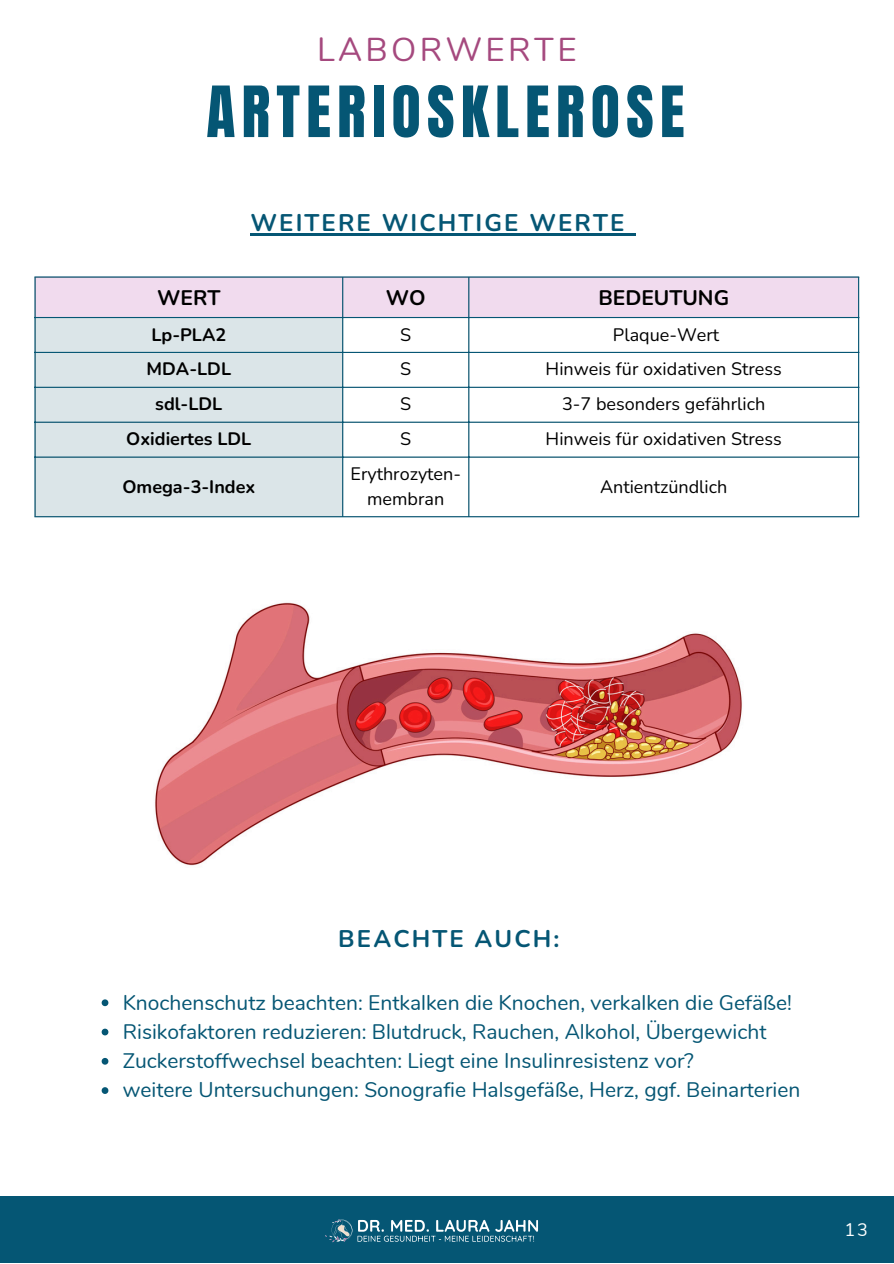
<style>
.page{position:relative;width:894px;height:1264px;background:#fff}
.page>*{position:absolute;margin:0;border:0;box-sizing:border-box;transform-origin:0 0}
.t1{font:60px "Anton";letter-spacing:.1em;color:#055674}
.t2{font:33px "Nunito";letter-spacing:.1em;color:#a5497e}
.t3{font:700 24px "Nunito";letter-spacing:.09em;color:#055674}
.t4{font:21px "Nunito";color:#055674}
.t5{font:700 21px "Nunito";color:#000}
.t6{font:18px/24.8px "Nunito";color:#000;text-align:center}
.t7{font:700 18px "Nunito";color:#000}
.t8{font:18px "Nunito";color:#fff}
</style>
<div class="page">
<div style="left:0;top:1196px;width:893px;height:67px;background:#055674"></div>
<svg style="left:325px;top:1219px;width:213px;height:23px"></svg>
<div style="left:36px;top:277px;width:821px;height:40px;background:#f1dbee"></div>
<div style="left:36px;top:318px;width:306px;height:198px;background:#dbe5e8"></div>
<hr style="left:34px;top:277px;width:2px;height:239px;background:#055674">
<hr style="left:342px;top:277px;width:1px;height:239px;background:#055674">
<hr style="left:468px;top:277px;width:1px;height:239px;background:#055674">
<hr style="left:857px;top:277px;width:1px;height:239px;background:#055674">
<hr style="left:34px;top:276px;width:824px;height:1px;background:#055674">
<hr style="left:34px;top:317px;width:824px;height:1px;background:#055674">
<hr style="left:34px;top:352px;width:824px;height:1px;background:#055674">
<hr style="left:34px;top:387px;width:824px;height:1px;background:#055674">
<hr style="left:34px;top:421px;width:824px;height:2px;background:#055674">
<hr style="left:34px;top:456px;width:824px;height:1px;background:#055674">
<hr style="left:34px;top:516px;width:824px;height:1px;background:#055674">
<img style="left:155px;top:602px;width:587px;height:264px">
<hr style="left:250px;top:233px;width:376px;height:2px;background:#055674">
<svg style="left:626px;top:233px;width:9px;height:2px"></svg>
<svg style="left:102px;top:999px;width:6px;height:7px"></svg>
<svg style="left:102px;top:1028px;width:6px;height:7px"></svg>
<svg style="left:102px;top:1058px;width:6px;height:6px"></svg>
<svg style="left:102px;top:1087px;width:6px;height:6px"></svg>
<p class="t2" style="left:317px;top:27px;width:261px">LABORWERTE</p>
<p class="t1" style="left:206px;top:69px;width:479px">ARTERIOSKLEROSE</p>
<p class="t3" style="left:250px;top:206px;width:375px">WEITERE WICHTIGE WERTE</p>
<h1 class="t5" style="left:157px;top:283px;width:65px">WERT</h1>
<h2 class="t5" style="left:386px;top:283px;width:41px">WO</h2>
<p class="t5" style="left:598px;top:283px;width:132px">BEDEUTUNG</p>
<p class="t7" style="left:151px;top:322px;width:76px">Lp-PLA2</p>
<p class="t6" style="left:400px;top:322px;width:13px">S</p>
<p class="t6" style="left:612px;top:322px;width:108px">Plaque-Wert</p>
<p class="t7" style="left:146px;top:357px;width:86px">MDA-LDL</p>
<p class="t6" style="left:400px;top:357px;width:13px">S</p>
<p class="t6" style="left:545px;top:357px;width:238px">Hinweis für oxidativen Stress</p>
<p class="t7" style="left:155px;top:392px;width:69px">sdl-LDL</p>
<p class="t6" style="left:400px;top:392px;width:13px">S</p>
<p class="t6" style="left:562px;top:392px;width:205px">3-7 besonders gefährlich</p>
<p class="t7" style="left:126px;top:427px;width:127px">Oxidiertes LDL</p>
<p class="t6" style="left:400px;top:427px;width:13px">S</p>
<p class="t6" style="left:545px;top:427px;width:238px">Hinweis für oxidativen Stress</p>
<p class="t7" style="left:122px;top:474px;width:134px">Omega-3-Index</p>
<p class="t6" style="left:350px;top:462px;width:112px">Erythrozyten&shy;membran</p>
<p class="t6" style="left:600px;top:474px;width:129px">Antientzündlich</p>
<p class="t3" style="left:338px;top:922px;width:222px">BEACHTE AUCH:</p>
<h2 class="t4" style="left:123px;top:988px;width:670px">Knochenschutz beachten: Entkalken die Knochen, verkalken die Gefäße!</h2>
<p class="t4" style="left:123px;top:1017px;width:645px">Risikofaktoren reduzieren: Blutdruck, Rauchen, Alkohol, Übergewicht</p>
<p class="t4" style="left:123px;top:1046px;width:572px">Zuckerstoffwechsel beachten: Liegt eine Insulinresistenz vor?</p>
<p class="t4" style="left:123px;top:1076px;width:679px">weitere Untersuchungen: Sonografie Halsgefäße, Herz, ggf. Beinarterien</p>
<p class="t8" style="left:844px;top:1217px;width:25px">13</p>
</div>
